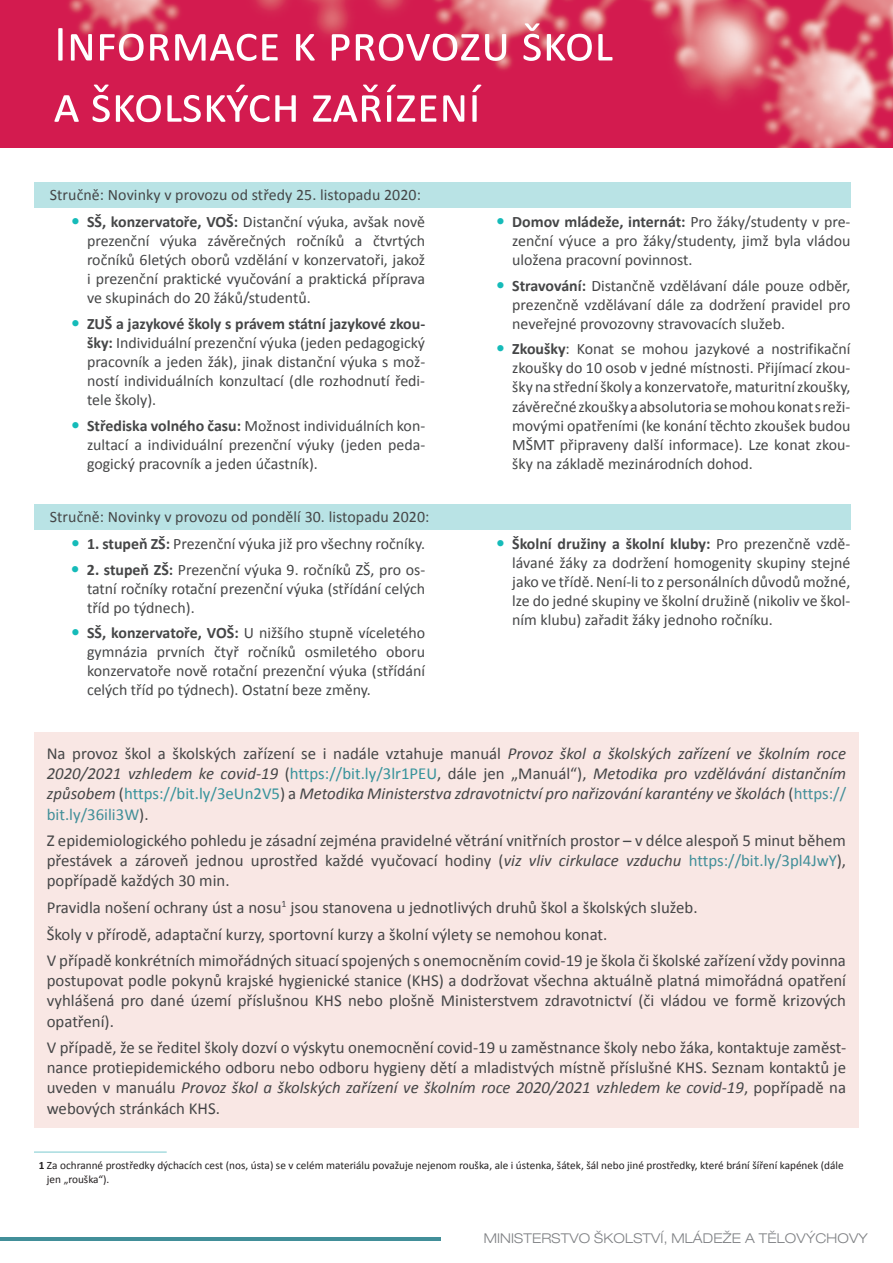
<style>
.page{position:relative;width:893px;height:1263px;background:#fff}
.page>*{position:absolute;margin:0;border:0;box-sizing:border-box;transform-origin:0 0}
.t1{font:51px/61.2px "Calibri";color:#fff}
.t2{font:16.8px/20.1px "Calibri";color:#454647;text-align:justify}
.t3{font:italic 16.8px/20.1px "Calibri";color:#454647;text-align:justify}
.t4{font:15.9px/19px "Calibri";color:#454647;text-align:justify}
.t5{font:300 expanded 13.5px "Helvetica Neue LT Pro";letter-spacing:.01em;color:#808285}
.t6{font:11.25px/13.5px "Calibri";color:#231f20}
.s1{font-weight:700}
.s2{font-style:normal}
.s3{font-style:normal;color:#37939b}
.s4{font-style:normal;color:#428f99}
.s5{font-style:italic}
.s6{color:#428f99}
</style>
<div class="page">
<div style="left:34px;top:182px;width:816px;height:25px;background:#b9e3e5"></div>
<div style="left:34px;top:504px;width:816px;height:25px;background:#b9e3e5"></div>
<img style="left:0;top:0;width:893px;height:148px">
<hr style="left:0;top:1237px;width:441px;height:3px;background:#428f99">
<div style="left:34px;top:732px;width:825px;height:396px;background:#f9e7e4"></div>
<hr style="left:34px;top:1151px;width:133px;height:2px;background:#a7dcdf">
<h1 class="t1" style="left:54px;top:13px;width:560px">Informace k provozu škol a školských zařízení</h1>
<p class="t4" style="left:50px;top:185px;width:373px">Stručně: Novinky v provozu od středy 25. listopadu 2020:</p>
<p class="t4" style="left:87px;top:212px;width:340px"><span class="s1">SŠ, konzervatoře, VOŠ:</span> Distanční výuka, avšak nově prezenční výuka závěrečných ročníků a čtvrtých ročníků 6letých oborů vzdělání v konzervatoři, jakož i prezenční praktické vyučování a praktická příprava ve skupinách do 20 žáků/studentů.</p>
<p class="t4" style="left:87px;top:314px;width:340px"><span class="s1">ZUŠ a jazykové školy s právem státní jazykové zkou&shy;šky:</span> Individuální prezenční výuka (jeden pedagogický pracovník a jeden žák), jinak distanční výuka s mož&shy;ností individuálních konzultací (dle rozhodnutí ředi&shy;tele školy).</p>
<p class="t4" style="left:87px;top:416px;width:340px"><span class="s1">Střediska volného času:</span> Možnost individuálních kon&shy;zultací a individuální prezenční výuky (jeden peda&shy;gogický pracovník a jeden účastník).</p>
<p class="t4" style="left:50px;top:507px;width:381px">Stručně: Novinky v provozu od pondělí 30. listopadu 2020:</p>
<p class="t4" style="left:87px;top:534px;width:340px"><span class="s1">1. stupeň ZŠ:</span> Prezenční výuka již pro všechny ročníky.</p>
<p class="t4" style="left:87px;top:560px;width:340px"><span class="s1">2. stupeň ZŠ:</span> Prezenční výuka 9. ročníků ZŠ, pro os&shy;tatní ročníky rotační prezenční výuka (střídání celých tříd po týdnech).</p>
<p class="t4" style="left:87px;top:623px;width:340px"><span class="s1">SŠ, konzervatoře, VOŠ:</span> U nižšího stupně víceletého gymnázia prvních čtyř ročníků osmiletého oboru konzervatoře nově rotační prezenční výuka (střídání celých tříd po týdnech). Ostatní beze změny.</p>
<p class="t4" style="left:512px;top:212px;width:340px"><span class="s1">Domov mládeže, internát:</span> Pro žáky/studenty v pre&shy;zenční výuce a pro žáky/studenty, jimž byla vládou uložena pracovní povinnost.</p>
<p class="t4" style="left:512px;top:276px;width:340px"><span class="s1">Stravování:</span> Distančně vzdělávaní dále pouze odběr, prezenčně vzdělávaní dále za dodržení pravidel pro neveřejné provozovny stravovacích služeb.</p>
<p class="t4" style="left:512px;top:339px;width:340px"><span class="s1">Zkoušky</span>: Konat se mohou jazykové a nostrifikační zkoušky do 10 osob v jedné místnosti. Přijímací zkou&shy;šky na střední školy a konzervatoře, maturitní zkoušky, závěrečné zkoušky a absolutoria se mohou konat s reži&shy;movými opatřeními (ke konání těchto zkoušek budou MŠMT připraveny další informace). Lze konat zkou&shy;šky na základě mezinárodních dohod.</p>
<p class="t4" style="left:512px;top:534px;width:340px"><span class="s1">Školní družiny a školní kluby:</span> Pro prezenčně vzdě&shy;lávané žáky za dodržení homogenity skupiny stejné jako ve třídě. Není-li to z personálních důvodů možné, lze do jedné skupiny ve školní družině (nikoliv ve škol&shy;ním klubu) zařadit žáky jednoho ročníku.</p>
<p class="t3" style="left:47px;top:743px;width:801px"><span class="s2">Na provoz škol a školských zařízení se i nadále vztahuje manuál</span> Provoz škol a školských zařízení ve školním roce 2020/2021 vzhledem ke covid-19 <span class="s2">(</span><span class="s3">https://bit.ly/3lr1PEU</span><span class="s2">, dále jen „Manuál“),</span> Metodika pro vzdělávání distančním způsobem <span class="s2">(</span><span class="s3">https://bit.ly/3eUn2V5</span><span class="s2">) a</span> Metodika Ministerstva zdravotnictví pro nařizování karantény ve školách <span class="s2">(</span><span class="s4">https:// bit.ly/36ili3W</span><span class="s2">).</span></p>
<p class="t2" style="left:47px;top:830px;width:801px">Z epidemiologického pohledu je zásadní zejména pravidelné větrání vnitřních prostor – v délce alespoň 5 minut během přestávek a zároveň jednou uprostřed každé vyučovací hodiny (<span class="s5">viz vliv cirkulace vzduchu</span> <span class="s6">https://bit.ly/3pl4JwY</span>), popřípadě každých 30 min.</p>
<p class="t2" style="left:47px;top:894px;width:801px;line-height:26.5px;text-align:left">Pravidla nošení ochrany úst a nosu<sup>1</sup> jsou stanovena u jednotlivých druhů škol a školských služeb.<br>Školy v přírodě, adaptační kurzy, sportovní kurzy a školní výlety se nemohou konat.<br>V případě konkrétních mimořádných situací spojených s onemocněním covid-19 je škola či školské zařízení vždy povinna</p>
<p class="t2" style="left:47px;top:971px;width:801px">postupovat podle pokynů krajské hygienické stanice (KHS) a dodržovat všechna aktuálně platná mimořádná opatření vyhlášená pro dané území příslušnou KHS nebo plošně Ministerstvem zdravotnictví (či vládou ve formě krizových opatření).</p>
<p class="t2" style="left:47px;top:1037px;width:801px">V případě, že se ředitel školy dozví o výskytu onemocnění covid-19 u zaměstnance školy nebo žáka, kontaktuje zaměst&shy;nance protiepidemického odboru nebo odboru hygieny dětí a mladistvých místně příslušné KHS. Seznam kontaktů je uveden v manuálu <span class="s5">Provoz škol a školských zařízení ve školním roce 2020/2021 vzhledem ke covid-19</span>, popřípadě na webových stránkách KHS.</p>
<p class="t6" style="left:47px;top:1159px;width:798px;text-indent:-8px"><span class="s1">1</span> Za ochranné prostředky dýchacích cest (nos, ústa) se v celém materiálu považuje nejenom rouška, ale i ústenka, šátek, šál nebo jiné prostředky, které brání šíření kapének (dále jen „rouška“).</p>
<p class="t5" style="left:484px;top:1230px;width:385px">MINISTERSTVO ŠKOLSTVÍ, MLÁDEŽE A TĚLOVÝCHOVY</p>
</div>
